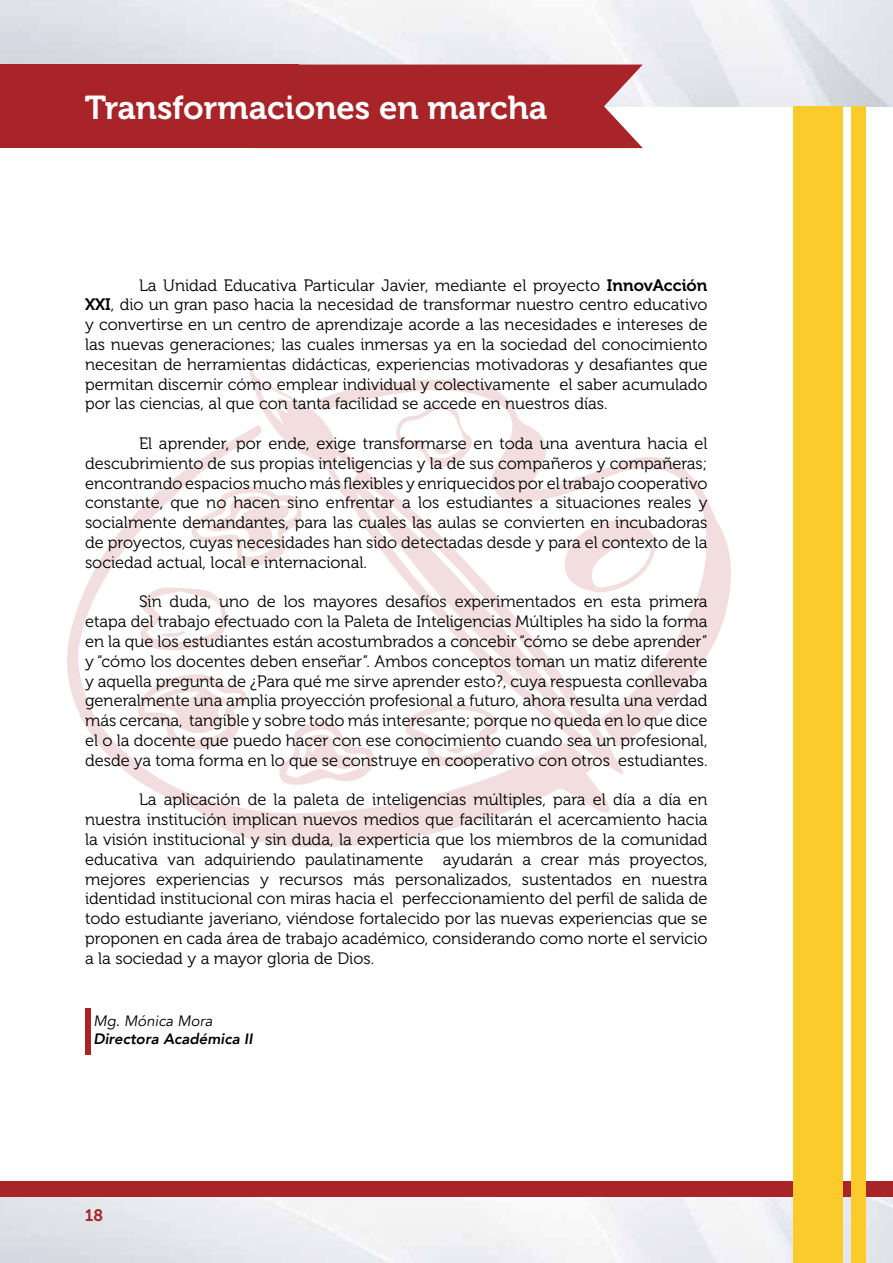
<style>
.page{position:relative;width:893px;height:1263px;background:#fff}
.page>*{position:absolute;margin:0;border:0;box-sizing:border-box;transform-origin:0 0}
.t1{font:33px "Museo 700";color:#fff}
.t2{font:16.5px/19.8px "Museo 300";color:#000;text-align:justify}
.t3{font:16.5px "Museo 700";color:#a82428}
.t4{font:italic 800 15px "Avenir";color:#000}
.t5{font:italic 15px "Avenir";color:#000}
.s1{font-family:"Museo 700"}
</style>
<div class="page">
<img style="left:0;top:1196px;width:893px;height:67px">
<div style="left:0;top:1181px;width:893px;height:15px;background:#a82428"></div>
<img style="left:0;top:0;width:893px;height:106px">
<div style="left:299px;top:65px;width:344px;height:83px;background:#a82428"></div>
<div style="left:0;top:65px;width:299px;height:83px;background:#a82428"></div>
<div style="left:793px;top:106px;width:49px;height:1157px;background:#facb2a"></div>
<div style="left:851px;top:106px;width:14px;height:1157px;background:#facb2a"></div>
<div style="left:85px;top:1008px;width:5px;height:47px;background:#a82428"></div>
<svg style="left:67px;top:431px;width:543px;height:416px"></svg>
<svg style="left:249px;top:368px;width:375px;height:406px"></svg>
<svg style="left:317px;top:378px;width:414px;height:369px"></svg>
<svg style="left:561px;top:519px;width:97px;height:73px"></svg>
<svg style="left:136px;top:673px;width:112px;height:79px"></svg>
<svg style="left:190px;top:481px;width:113px;height:86px"></svg>
<svg style="left:278px;top:721px;width:97px;height:64px"></svg>
<svg style="left:405px;top:703px;width:93px;height:64px"></svg>
<svg style="left:139px;top:588px;width:89px;height:64px"></svg>
<svg style="left:396px;top:403px;width:77px;height:65px"></svg>
<h1 class="t1" style="left:85px;top:89px;width:464px">Transformaciones en marcha</h1>
<p class="t2" style="left:85px;top:275px;width:624px;text-indent:54px">La Unidad Educativa Particular Javier, mediante el proyecto <span class="s1">InnovAcción XXI</span>, dio un gran paso hacia la necesidad de transformar nuestro centro educativo y convertirse en un centro de aprendizaje acorde a las necesidades e intereses de las nuevas generaciones; las cuales inmersas ya en la sociedad del conocimiento necesitan de herramientas didácticas, experiencias motivadoras y desafiantes que permitan discernir cómo emplear individual y colectivamente el saber acumulado por las ciencias, al que con tanta facilidad se accede en nuestros días.</p>
<p class="t2" style="left:85px;top:434px;width:624px;text-indent:54px">El aprender, por ende, exige transformarse en toda una aventura hacia el descubrimiento de sus propias inteligencias y la de sus compañeros y compañeras; encontrando espacios mucho más flexibles y enriquecidos por el trabajo cooperativo constante, que no hacen sino enfrentar a los estudiantes a situaciones reales y socialmente demandantes, para las cuales las aulas se convierten en incubadoras de proyectos, cuyas necesidades han sido detectadas desde y para el contexto de la sociedad actual, local e internacional.</p>
<p class="t2" style="left:85px;top:592px;width:624px;text-indent:54px">Sin duda, uno de los mayores desafíos experimentados en esta primera etapa del trabajo efectuado con la Paleta de Inteligencias Múltiples ha sido la forma en la que los estudiantes están acostumbrados a concebir “cómo se debe aprender” y “cómo los docentes deben enseñar”. Ambos conceptos toman un matiz diferente y aquella pregunta de ¿Para qué me sirve aprender esto?, cuya respuesta conllevaba generalmente una amplia proyección profesional a futuro, ahora resulta una verdad más cercana, tangible y sobre todo más interesante; porque no queda en lo que dice el o la docente que puedo hacer con ese conocimiento cuando sea un profesional, desde ya toma forma en lo que se construye en cooperativo con otros estudiantes.</p>
<p class="t2" style="left:85px;top:790px;width:624px;text-indent:54px">La aplicación de la paleta de inteligencias múltiples, para el día a día en nuestra institución implican nuevos medios que facilitarán el acercamiento hacia la visión institucional y sin duda, la experticia que los miembros de la comunidad educativa van adquiriendo paulatinamente ayudarán a crear más proyectos, mejores experiencias y recursos más personalizados, sustentados en nuestra identidad institucional con miras hacia el perfeccionamiento del perfil de salida de todo estudiante javeriano, viéndose fortalecido por las nuevas experiencias que se proponen en cada área de trabajo académico, considerando como norte el servicio a la sociedad y a mayor gloria de Dios.</p>
<p class="t5" style="left:93px;top:1012px;width:121px">Mg. Mónica Mora</p>
<p class="t4" style="left:93px;top:1030px;width:161px">Directora Académica II</p>
<p class="t3" style="left:85px;top:1206px;width:20px">18</p>
</div>
